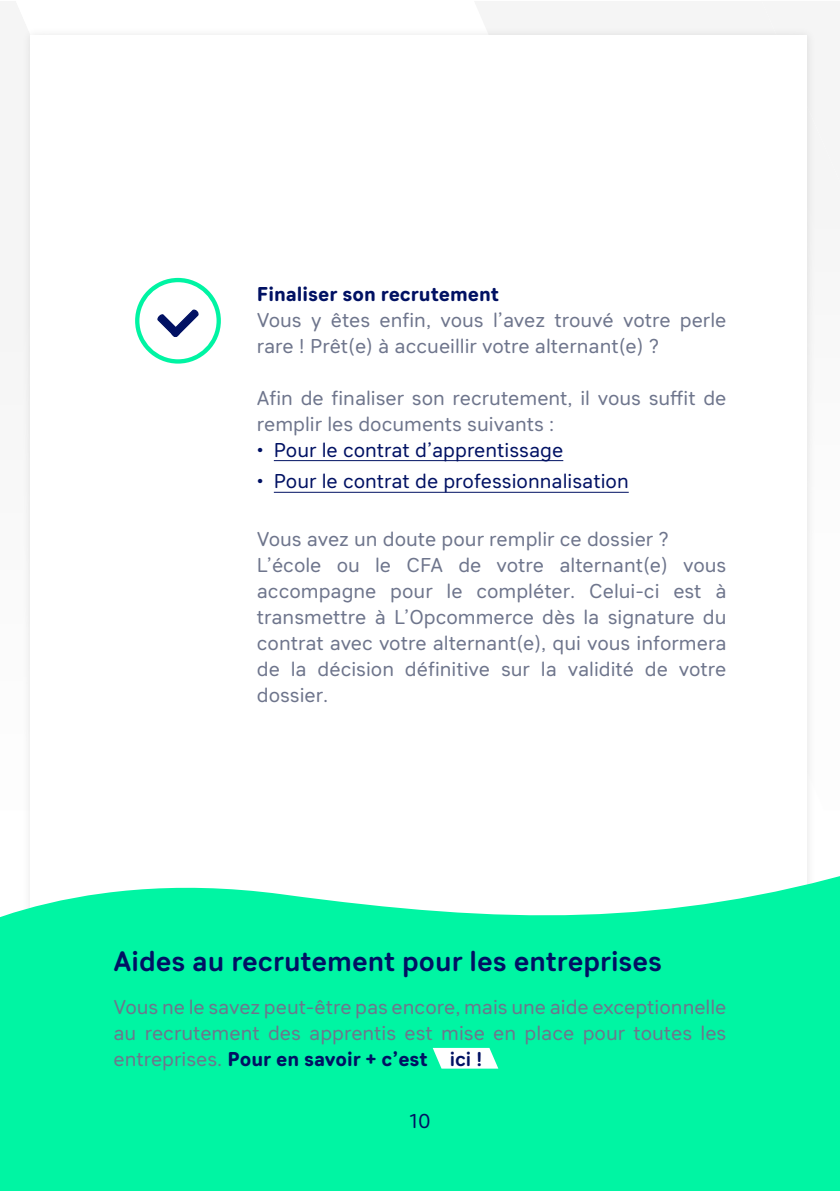
<style>
.page{position:relative;width:840px;height:1191px;background:#fff}
.page>*{position:absolute;margin:0;border:0;box-sizing:border-box;transform-origin:0 0}
.t1{font:700 28px "Sebino Soft";color:#011163}
.t2{font:20px/26px "Sebino Soft";color:#6e758c}
.t3{font:20px "Sebino Soft";color:#011163}
.t4{font:800 20px "Sebino Soft";color:#011163}
.s1{font-weight:800}
.s2{font-weight:800;color:#011163}
.s3{font-weight:700;color:#011163}
</style>
<div class="page">
<svg style="left:0;top:864px;width:839px;height:327px;background:#1df6ad"></svg>
<svg style="left:432px;top:1048px;width:66px;height:20px"></svg>
<hr style="left:274px;top:460px;width:289px;height:1px;background:#011163">
<hr style="left:274px;top:492px;width:354px;height:1px;background:#011163">
<svg style="left:135px;top:278px;width:86px;height:85px"></svg>
<svg style="left:380px;top:1100px;width:30px;height:40px"></svg>
<p class="t4" style="left:257px;top:282px;width:243px">Finaliser son recrutement</p>
<p class="t2" style="left:257px;top:307px;width:471px">Vous y êtes enfin, vous l’avez trouvé votre perle rare ! Prêt(e) à accueillir votre alternant(e) ?</p>
<p class="t2" style="left:257px;top:385px;width:471px">Afin de finaliser son recrutement, il vous suffit de remplir les documents suivants :</p>
<p class="t3" style="left:257px;top:438px;width:308px"><span class="s1">•</span> Pour le contrat d’apprentissage</p>
<p class="t3" style="left:257px;top:470px;width:373px"><span class="s1">•</span> Pour le contrat de professionnalisation</p>
<p class="t2" style="left:257px;top:526px;width:471px">Vous avez un doute pour remplir ce dossier ?<br>L’école ou le CFA de votre alternant(e) vous accompagne pour le compléter. Celui-ci est à transmettre à L’Opcommerce dès la signature du contrat avec votre alternant(e), qui vous informera de la décision définitive sur la validité de votre dossier.</p>
<h1 class="t1" style="left:113px;top:946px;width:549px">Aides au recrutement pour les entreprises</h1>
<p class="t2" style="left:113px;top:994px;width:614px;text-align:justify">Vous ne le savez peut-être pas encore, mais une aide exceptionnelle au recrutement des apprentis est mise en place pour toutes les entreprises. <span class="s2">Pour en savoir + c’est</span> <span class="s3">ici !</span></p>
<p class="t3" style="left:409px;top:1109px;width:23px">10</p>
</div>
